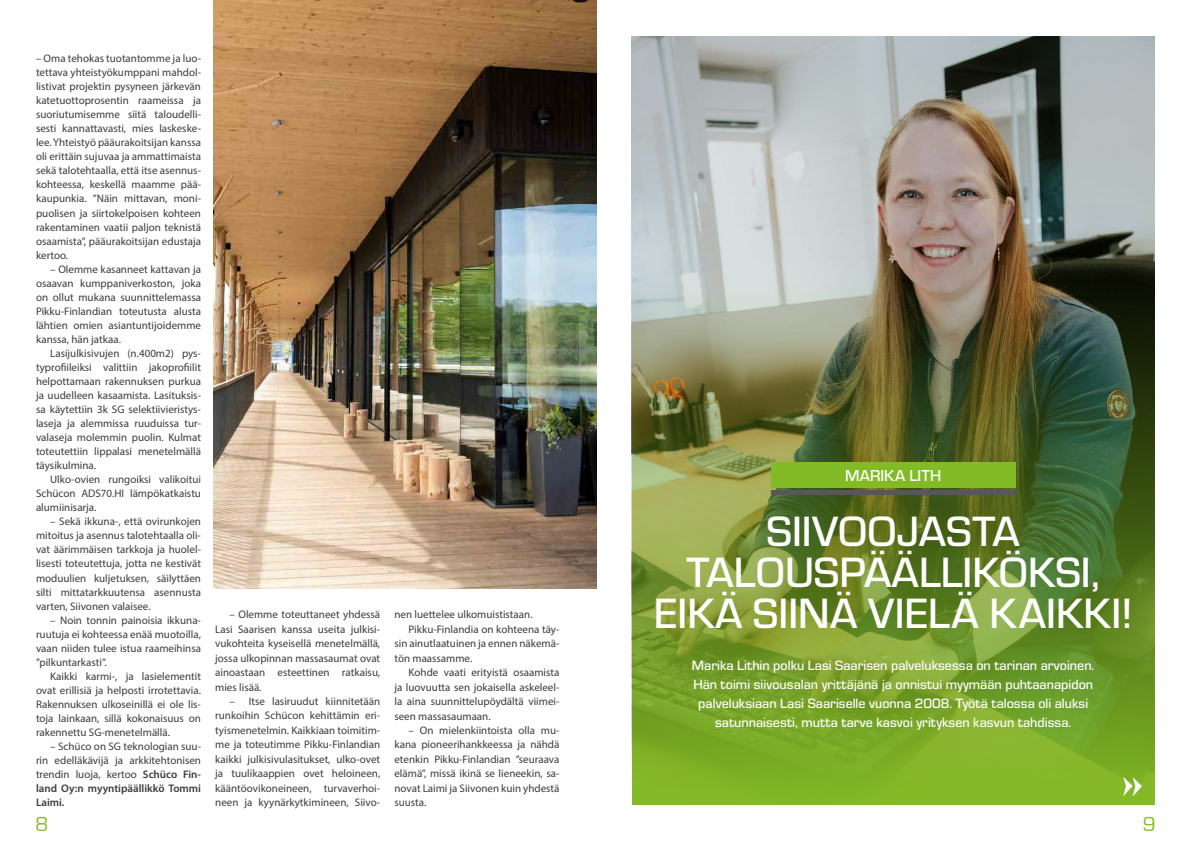
<style>
.page{position:relative;width:1191px;height:842px;background:#fff}
.page>*{position:absolute;margin:0;border:0;box-sizing:border-box;transform-origin:0 0}
.t1{font:500 44px/41px "Eurostile";color:#fff;text-align:center}
.t2{font:21px "Eurostile";color:#83bb26}
.t3{font:500 16.5px "Eurostile";letter-spacing:.005em;color:#fff}
.t4{font:500 14px/19px "Eurostile";color:#fff;text-align:center}
.t5{font:11px/14px "Myriad Pro";color:#3c3c3b;text-align:justify}
.s1{font-weight:600}
</style>
<div class="page">
<img style="left:214px;top:0;width:373px;height:588px">
<img style="left:631px;top:36px;width:524px;height:769px">
<img style="left:587px;top:0;width:10px;height:588px">
<div style="left:771px;top:463px;width:244px;height:25px;background:#83bb26"></div>
<hr style="left:771px;top:490px;width:244px;height:4px;background:#575756">
<svg style="left:1123px;top:777px;width:19px;height:19px"></svg>
<p class="t5" style="left:36px;top:51px;width:166px">– Oma tehokas tuotantomme ja luo&shy;tettava yhteistyökumppani mahdol&shy;listivat projektin pysyneen järkevän katetuottoprosentin raameissa ja suoriutumisemme siitä taloudelli&shy;sesti kannattavasti, mies laskeske&shy;lee. Yhteistyö pääurakoitsijan kanssa oli erittäin sujuvaa ja ammattimaista sekä talotehtaalla, että itse asennus&shy;kohteessa, keskellä maamme pää&shy;kaupunkia. ”Näin mittavan, moni&shy;puolisen ja siirtokelpoisen kohteen rakentaminen vaatii paljon teknistä osaamista”, pääurakoitsijan edustaja kertoo.</p>
<p class="t5" style="left:36px;top:262px;width:166px;text-indent:14px">– Olemme kasanneet kattavan ja osaavan kumppaniverkoston, joka on ollut mukana suunnittelemassa Pikku-Finlandian toteutusta alusta lähtien omien asiantuntijoidemme kanssa, hän jatkaa.</p>
<p class="t5" style="left:36px;top:346px;width:166px;text-indent:14px">Lasijulkisivujen (n.400m2) pys&shy;typrofiileiksi valittiin jakoprofiilit helpottamaan rakennuksen purkua ja uudelleen kasaamista. Lasituksis&shy;sa käytettiin 3k SG selektiivieristys&shy;laseja ja alemmissa ruuduissa tur&shy;valaseja molemmin puolin. Kulmat toteutettiin lippalasi menetelmällä täysikulmina.</p>
<p class="t5" style="left:36px;top:472px;width:166px;text-indent:14px">Ulko-ovien rungoiksi valikoitui Schücon ADS70.HI lämpökatkaistu alumiinisarja.</p>
<p class="t5" style="left:36px;top:514px;width:166px;text-indent:14px">– Sekä ikkuna-, että ovirunkojen mitoitus ja asennus talotehtaalla oli&shy;vat äärimmäisen tarkkoja ja huolel&shy;lisesti toteutettuja, jotta ne kestivät moduulien kuljetuksen, säilyttäen silti mittatarkkuutensa asennusta varten, Siivonen valaisee.</p>
<p class="t5" style="left:36px;top:613px;width:166px;text-indent:14px">– Noin tonnin painoisia ikkuna&shy;ruutuja ei kohteessa enää muotoilla, vaan niiden tulee istua raameihinsa ”pilkuntarkasti”.</p>
<p class="t5" style="left:36px;top:669px;width:166px;text-indent:14px">Kaikki karmi-, ja lasielementit ovat erillisiä ja helposti irrotettavia.<br>Rakennuksen ulkoseinillä ei ole lis&shy;toja lainkaan, sillä kokonaisuus on rakennettu SG-menetelmällä.</p>
<p class="t5" style="left:36px;top:739px;width:166px;text-indent:14px">– Schüco on SG teknologian suu&shy;rin edelläkävijä ja arkkitehtonisen trendin luoja, kertoo <span class="s1">Schüco Fin&shy;land Oy:n myyntipäällikkö Tommi Laimi.</span></p>
<p class="t5" style="left:215px;top:607px;width:166px;line-height:14.4px;text-indent:14px">– Olemme toteuttaneet yhdessä Lasi Saarisen kanssa useita julkisi&shy;vukohteita kyseisellä menetelmällä, jossa ulkopinnan massasaumat ovat ainoastaan esteettinen ratkaisu, mies lisää.</p>
<p class="t5" style="left:215px;top:694px;width:166px;line-height:14.4px;text-indent:14px">– Itse lasiruudut kiinnitetään runkoihin Schücon kehittämin eri&shy;tyismenetelmin. Kaikkiaan toimitim&shy;me ja toteutimme Pikku-Finlandian kaikki julkisivulasitukset, ulko-ovet ja tuulikaappien ovet heloineen, kääntöovikoneineen, turvaverhoi&shy;neen ja kyynärkytkimineen, Siivo-</p>
<p class="t5" style="left:394px;top:607px;width:140px">nen luettelee ulkomuististaan.</p>
<p class="t5" style="left:408px;top:622px;width:152px">Pikku-Finlandia on kohteena täy-</p>
<p class="t5" style="left:394px;top:636px;width:166px">sin ainutlaatuinen ja ennen näkemä-</p>
<p class="t5" style="left:394px;top:651px;width:79px">tön maassamme.</p>
<p class="t5" style="left:408px;top:665px;width:152px">Kohde vaati erityistä osaamista</p>
<p class="t5" style="left:394px;top:680px;width:166px">ja luovuutta sen jokaisella askeleel-</p>
<p class="t5" style="left:394px;top:694px;width:166px">la aina suunnittelupöydältä viimei-</p>
<p class="t5" style="left:394px;top:709px;width:98px">seen massasaumaan.</p>
<p class="t5" style="left:394px;top:723px;width:166px;line-height:14.4px;text-indent:14px">– On mielenkiintoista olla mu&shy;kana pioneerihankkeessa ja nähdä etenkin Pikku-Finlandian ”seuraava elämä”, missä ikinä se lieneekin, sa&shy;novat Laimi ja Siivonen kuin yhdestä suusta.</p>
<h3 class="t3" style="left:845px;top:464px;width:98px">MARIKA LITH</h3>
<h1 class="t1" style="left:654px;top:508px;width:480px">SIIVOOJASTA<br>TALOUSPÄÄLLIKÖKSI,<br>EIKÄ SIINÄ VIELÄ KAIKKI!</h1>
<p class="t4" style="left:692px;top:655px;width:404px">Marika Lithin polku Lasi Saarisen palveluksessa on tarinan arvoinen.<br>Hän toimi siivousalan yrittäjänä ja onnistui myymään puhtaanapidon palveluksiaan Lasi Saariselle vuonna 2008. Työtä talossa oli aluksi satunnaisesti, mutta tarve kasvoi yrityksen kasvun tahdissa.</p>
<h2 class="t2" style="left:35px;top:813px;width:14px">8</h2>
<h2 class="t2" style="left:1142px;top:813px;width:14px">9</h2>
</div>
